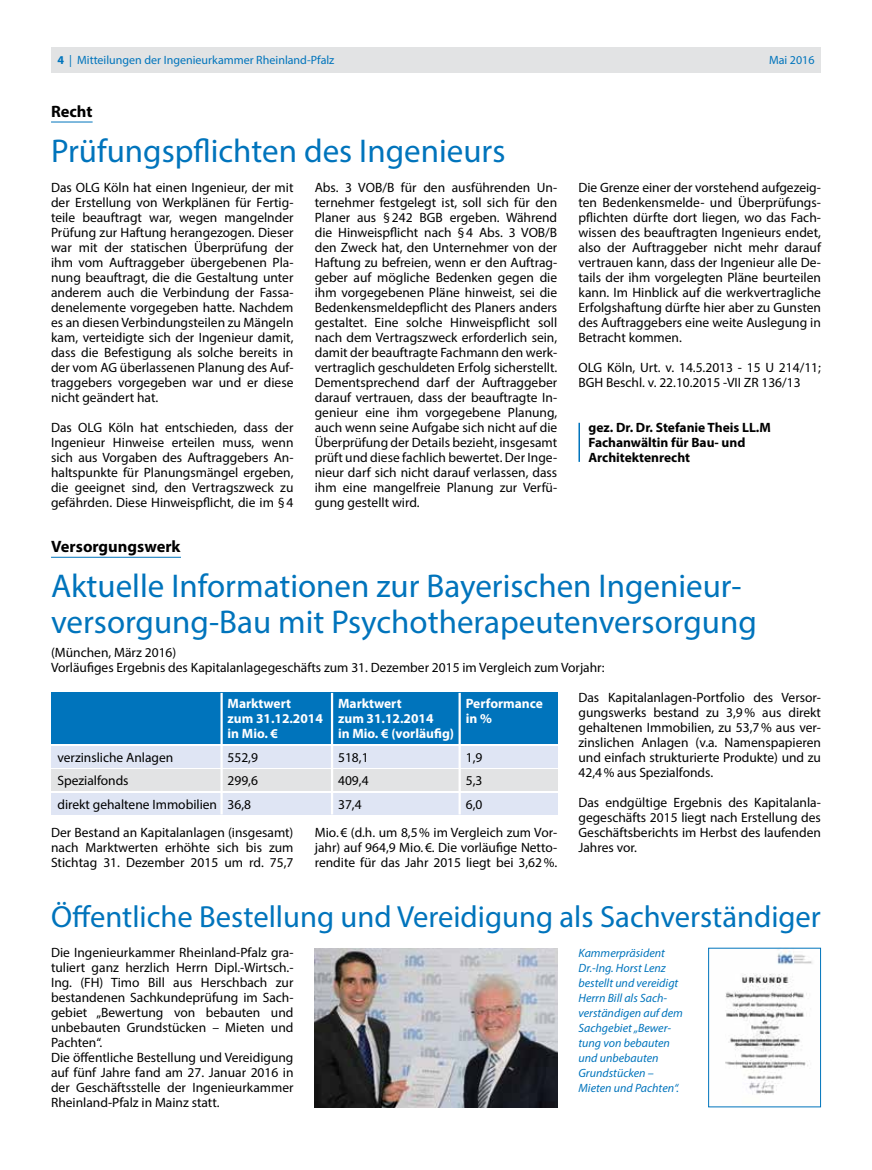
<style>
.page{position:relative;width:872px;height:1170px;background:#fff}
.page>*{position:absolute;margin:0;border:0;box-sizing:border-box;transform-origin:0 0}
.t1{font:33px/36px "Myriad Pro";color:#0074bc}
.t2{font:30.6px "Myriad Pro";color:#0074bc}
.t3{font:700 16.5px "Myriad Pro";color:#000}
.t4{font:13.5px/15px "Myriad Pro";color:#000;text-align:justify}
.t5{font:700 13.5px "Myriad Pro";color:#fff}
.t6{font:700 13.5px/15px "Myriad Pro";color:#000}
.t7{font:italic 12px/15px "Myriad Pro";color:#0074bc}
.t8{font:12px "Myriad Pro";color:#0074bc}
.s1{font-weight:700}
</style>
<div class="page">
<div style="left:51px;top:47px;width:770px;height:25px;background:#e2e3e4"></div>
<hr style="left:51px;top:557px;width:130px;height:1px;background:#0074bc">
<div style="left:51px;top:692px;width:506px;height:51px;background:#0074bc"></div>
<div style="left:51px;top:769px;width:506px;height:21px;background:#e2e3e4"></div>
<div style="left:51px;top:792px;width:506px;height:22px;background:#dfe5f4"></div>
<div style="left:51px;top:746px;width:506px;height:21px;background:#dfe5f4"></div>
<hr style="left:220px;top:692px;width:3px;height:122px;background:#fff">
<hr style="left:331px;top:692px;width:2px;height:122px;background:#fff">
<hr style="left:458px;top:692px;width:3px;height:122px;background:#fff">
<hr style="left:51px;top:122px;width:42px;height:1px;background:#0074bc">
<hr style="left:578px;top:423px;width:2px;height:39px;background:#0074bc">
<img style="left:315px;top:948px;width:242px;height:159px">
<img style="left:725px;top:949px;width:87px;height:146px">
<div style="left:708px;top:947px;width:113px;height:160px;border:1px solid #0074bc"></div>
<p class="t8" style="left:57px;top:53px;width:278px"><span class="s1">4</span> | Mitteilungen der Ingenieurkammer Rheinland-Pfalz</p>
<p class="t8" style="left:769px;top:53px;width:47px">Mai 2016</p>
<p class="t3" style="left:51px;top:100px;width:43px">Recht</p>
<h1 class="t1" style="left:51px;top:132px;width:456px">Prüfungspflichten des Ingenieurs</h1>
<p class="t4" style="left:51px;top:179px;width:244px">Das OLG Köln hat einen Ingenieur, der mit der Erstellung von Werkplänen für Fertig&shy;teile beauftragt war, wegen mangelnder Prüfung zur Haftung herangezogen. Dieser war mit der statischen Überprüfung der ihm vom Auftraggeber übergebenen Pla&shy;nung beauftragt, die die Gestaltung unter anderem auch die Verbindung der Fassa&shy;denelemente vorgegeben hatte. Nachdem es an diesen Verbindungsteilen zu Mängeln kam, verteidigte sich der Ingenieur damit, dass die Befestigung als solche bereits in der vom AG überlassenen Planung des Auf&shy;traggebers vorgegeben war und er diese nicht geändert hat.</p>
<p class="t4" style="left:51px;top:419px;width:244px">Das OLG Köln hat entschieden, dass der Ingenieur Hinweise erteilen muss, wenn sich aus Vorgaben des Auftraggebers An&shy;haltspunkte für Planungsmängel ergeben, die geeignet sind, den Vertragszweck zu gefährden. Diese Hinweispflicht, die im §4</p>
<p class="t4" style="left:315px;top:179px;width:244px">Abs. 3 VOB/B für den ausführenden Un&shy;ternehmer festgelegt ist, soll sich für den Planer aus §242 BGB ergeben. Während die Hinweispflicht nach §4 Abs. 3 VOB/B den Zweck hat, den Unternehmer von der Haftung zu befreien, wenn er den Auftrag&shy;geber auf mögliche Bedenken gegen die ihm vorgegebenen Pläne hinweist, sei die Bedenkensmeldepflicht des Planers anders gestaltet. Eine solche Hinweispflicht soll nach dem Vertragszweck erforderlich sein, damit der beauftragte Fachmann den werk&shy;vertraglich geschuldeten Erfolg sicherstellt.<br>Dementsprechend darf der Auftraggeber darauf vertrauen, dass der beauftragte In&shy;genieur eine ihm vorgegebene Planung, auch wenn seine Aufgabe sich nicht auf die Überprüfung der Details bezieht, insgesamt prüft und diese fachlich bewertet. Der Inge&shy;nieur darf sich nicht darauf verlassen, dass ihm eine mangelfreie Planung zur Verfü&shy;gung gestellt wird.</p>
<p class="t4" style="left:578px;top:179px;width:244px">Die Grenze einer der vorstehend aufgezeig&shy;ten Bedenkensmelde- und Überprüfungs&shy;pflichten dürfte dort liegen, wo das Fach&shy;wissen des beauftragten Ingenieurs endet, also der Auftraggeber nicht mehr darauf vertrauen kann, dass der Ingenieur alle De&shy;tails der ihm vorgelegten Pläne beurteilen kann. Im Hinblick auf die werkvertragliche Erfolgshaftung dürfte hier aber zu Gunsten des Auftraggebers eine weite Auslegung in Betracht kommen.</p>
<p class="t4" style="left:578px;top:359px;width:244px">OLG Köln, Urt. v. 14.5.2013 - 15 U 214/11;<br>BGH Beschl. v. 22.10.2015 -VII ZR 136/13</p>
<p class="t6" style="left:588px;top:419px;width:184px">gez. Dr. Dr. Stefanie Theis LL.M<br>Fachanwältin für Bau- und<br>Architektenrecht</p>
<p class="t3" style="left:51px;top:535px;width:131px">Versorgungswerk</p>
<h1 class="t1" style="left:51px;top:567px;width:707px">Aktuelle Informationen zur Bayerischen Ingenieur&shy;versorgung-Bau mit Psychotherapeutenversorgung</h1>
<p class="t4" style="left:51px;top:659px;width:555px">Vorläufiges Ergebnis des Kapitalanlagegeschäfts zum 31. Dezember 2015 im Vergleich zum Vorjahr:</p>
<p class="t4" style="left:51px;top:644px;width:127px">(München, März 2016)</p>
<p class="t5" style="left:227px;top:695px;width:65px">Marktwert</p>
<p class="t5" style="left:338px;top:695px;width:65px">Marktwert</p>
<p class="t5" style="left:466px;top:695px;width:79px">Performance</p>
<p class="t5" style="left:227px;top:710px;width:207px">zum 31.12.2014 zum 31.12.2014</p>
<p class="t5" style="left:466px;top:710px;width:28px">in %</p>
<p class="t5" style="left:227px;top:725px;width:52px">in Mio. €</p>
<p class="t5" style="left:338px;top:725px;width:117px">in Mio. € (vorläufig)</p>
<p class="t4" style="left:57px;top:749px;width:117px">verzinsliche Anlagen</p>
<p class="t4" style="left:227px;top:749px;width:32px">552,9</p>
<p class="t4" style="left:338px;top:749px;width:32px">518,1</p>
<p class="t4" style="left:466px;top:749px;width:18px">1,9</p>
<p class="t4" style="left:57px;top:772px;width:73px">Spezialfonds</p>
<p class="t4" style="left:227px;top:772px;width:32px">299,6</p>
<p class="t4" style="left:338px;top:772px;width:32px">409,4</p>
<p class="t4" style="left:466px;top:772px;width:18px">5,3</p>
<p class="t4" style="left:57px;top:796px;width:195px">direkt gehaltene Immobilien 36,8</p>
<p class="t4" style="left:338px;top:796px;width:25px">37,4</p>
<p class="t4" style="left:466px;top:796px;width:18px">6,0</p>
<p class="t4" style="left:51px;top:824px;width:244px">Der Bestand an Kapitalanlagen (insgesamt) nach Marktwerten erhöhte sich bis zum Stichtag 31. Dezember 2015 um rd. 75,7</p>
<p class="t4" style="left:315px;top:824px;width:244px">Mio.€ (d.h. um 8,5% im Vergleich zum Vor&shy;jahr) auf 964,9 Mio.€. Die vorläufige Netto&shy;rendite für das Jahr 2015 liegt bei 3,62%.</p>
<p class="t4" style="left:578px;top:689px;width:244px">Das Kapitalanlagen-Portfolio des Versor&shy;gungswerks bestand zu 3,9% aus direkt gehaltenen Immobilien, zu 53,7% aus ver&shy;zinslichen Anlagen (v.a. Namenspapieren und einfach strukturierte Produkte) und zu 42,4% aus Spezialfonds.</p>
<p class="t4" style="left:578px;top:794px;width:244px">Das endgültige Ergebnis des Kapitalanla&shy;gegeschäfts 2015 liegt nach Erstellung des Geschäftsberichts im Herbst des laufenden Jahres vor.</p>
<h2 class="t2" style="left:51px;top:897px;width:771px">Öffentliche Bestellung und Vereidigung als Sachverständiger</h2>
<p class="t4" style="left:51px;top:944px;width:244px;text-align:left">Die Ingenieurkammer Rheinland-Pfalz gra&shy;tuliert ganz herzlich Herrn Dipl.-Wirtsch.- Ing. (FH) Timo Bill aus Herschbach zur bestandenen Sachkundeprüfung im Sach&shy;gebiet „Bewertung von bebauten und unbebauten Grundstücken – Mieten und Pachten“.<br>Die öffentliche Bestellung und Vereidigung auf fünf Jahre fand am 27. Januar 2016 in der Geschäftsstelle der Ingenieurkammer Rheinland-Pfalz in Mainz statt.</p>
<p class="t7" style="left:578px;top:945px;width:106px">Kammerpräsident<br>Dr.-Ing. Horst Lenz bestellt und vereidigt<br>Herrn Bill als Sach&shy;verständigen auf dem<br>Sachgebiet „Bewer&shy;tung von bebauten und unbebauten<br>Grundstücken –<br>Mieten und Pachten“.</p>
</div>
